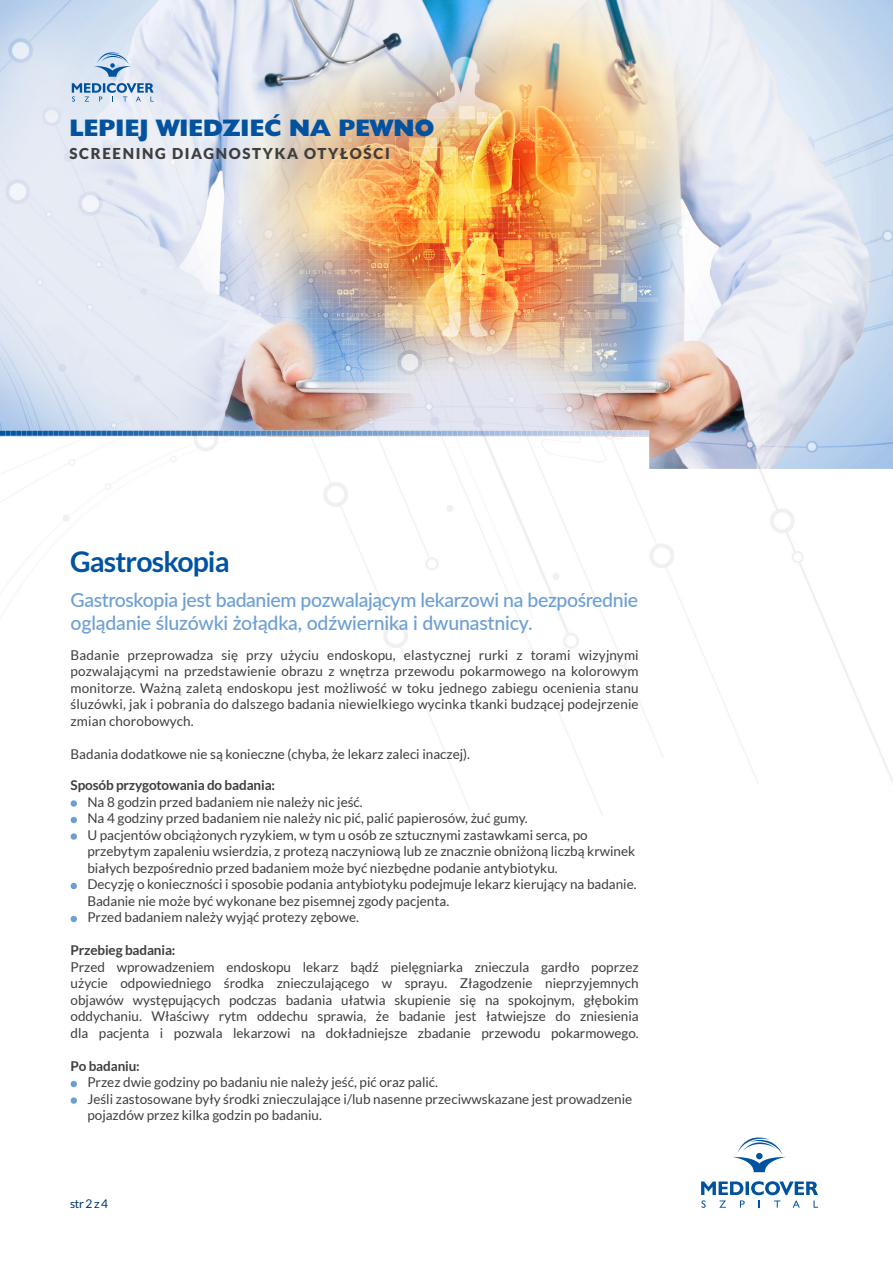
<style>
.page{position:relative;width:893px;height:1263px;background:#fff}
.page>*{position:absolute;margin:0;border:0;box-sizing:border-box;transform-origin:0 0}
.t1{font:700 28.5px "Lato";letter-spacing:-.03em;color:#0153a0}
.t2{font:800 24px "Humanist 521 BT";letter-spacing:.01em;color:#0153a0}
.t3{font:500 19.5px/23.4px "Lato";letter-spacing:-.02em;color:#6d9fd4}
.t4{font:900 15px "Lato";letter-spacing:.11em;color:#3e3e3f}
.t5{font:13.5px/16.5px "Lato";color:#3e3e3f}
.t6{font:700 13.5px "Lato";letter-spacing:-.01em;color:#3e3e3f}
.t7{font:12px "Lato";color:#013673}
.s1{font-weight:700}
</style>
<div class="page">
<img style="left:0;top:0;width:893px;height:1208px">
<div style="left:71px;top:800px;width:6px;height:7px;background:#6d9fd4;border-radius:50%"></div>
<svg style="left:71px;top:817px;width:6px;height:6px"></svg>
<div style="left:71px;top:833px;width:6px;height:7px;background:#6d9fd4;border-radius:50%"></div>
<svg style="left:71px;top:883px;width:6px;height:6px"></svg>
<svg style="left:71px;top:916px;width:6px;height:6px"></svg>
<svg style="left:71px;top:1081px;width:6px;height:6px"></svg>
<div style="left:71px;top:1097px;width:6px;height:7px;background:#6d9fd4;border-radius:50%"></div>
<svg style="left:94px;top:52px;width:37px;height:25px"></svg>
<svg style="left:72px;top:83px;width:82px;height:19px;background:#9fbcdb"></svg>
<svg style="left:732px;top:1137px;width:54px;height:35px"></svg>
<svg style="left:701px;top:1181px;width:117px;height:27px"></svg>
<p class="t2" style="left:70px;top:113px;width:366px">LEPIEJ WIEDZIEĆ NA PEWNO</p>
<p class="t4" style="left:70px;top:144px;width:322px">SCREENING DIAGNOSTYKA OTYŁOŚCI</p>
<p class="t1" style="left:70px;top:545px;width:161px">Gastroskopia</p>
<p class="t3" style="left:71px;top:587px;width:569px">Gastroskopia jest badaniem pozwalającym lekarzowi na bezpośrednie oglądanie śluzówki żołądka, odźwiernika i dwunastnicy.</p>
<p class="t5" style="left:71px;top:646px;width:570px;text-align:justify">Badanie przeprowadza się przy użyciu endoskopu, elastycznej rurki z torami wizyjnymi pozwalającymi na przedstawienie obrazu z wnętrza przewodu pokarmowego na kolorowym monitorze. Ważną zaletą endoskopu jest możliwość w toku jednego zabiegu ocenienia stanu śluzówki, jak i pobrania do dalszego badania niewielkiego wycinka tkanki budzącej podejrzenie zmian chorobowych.</p>
<p class="t5" style="left:71px;top:745px;width:401px">Badania dodatkowe nie są konieczne (chyba, że lekarz zaleci inaczej).</p>
<p class="t6" style="left:71px;top:777px;width:206px">Sposób przygotowania do badania:</p>
<p class="t5" style="left:87px;top:793px;width:277px">Na 8 godzin przed badaniem nie należy nic jeść.</p>
<p class="t5" style="left:87px;top:810px;width:442px">Na 4 godziny przed badaniem nie należy nic pić, palić papierosów, żuć gumy.</p>
<p class="t5" style="left:87px;top:826px;width:549px">U pacjentów obciążonych ryzykiem, w tym u osób ze sztucznymi zastawkami serca, po przebytym zapaleniu wsierdzia, z protezą naczyniową lub ze znacznie obniżoną liczbą krwinek białych bezpośrednio przed badaniem może być niezbędne podanie antybiotyku.</p>
<p class="t5" style="left:87px;top:876px;width:551px">Decyzję o konieczności i sposobie podania antybiotyku podejmuje lekarz kierujący na badanie.<br>Badanie nie może być wykonane bez pisemnej zgody pacjenta.</p>
<p class="t5" style="left:87px;top:909px;width:273px">Przed badaniem należy wyjąć protezy zębowe.</p>
<p class="t6" style="left:71px;top:942px;width:106px">Przebieg badania:</p>
<p class="t5" style="left:71px;top:958px;width:570px;text-align:justify">Przed wprowadzeniem endoskopu lekarz bądź pielęgniarka znieczula gardło poprzez użycie odpowiedniego środka znieczulającego w sprayu. Złagodzenie nieprzyjemnych objawów występujących podczas badania ułatwia skupienie się na spokojnym, głębokim oddychaniu. Właściwy rytm oddechu sprawia, że badanie jest łatwiejsze do zniesienia dla pacjenta i pozwala lekarzowi na dokładniejsze zbadanie przewodu pokarmowego.</p>
<p class="t5" style="left:87px;top:1057px;width:546px;text-indent:-17px"><span class="s1">Po badaniu:<br></span>Przez dwie godziny po badaniu nie należy jeść, pić oraz palić.<br>Jeśli zastosowane były środki znieczulające i/lub nasenne przeciwwskazane jest prowadzenie pojazdów przez kilka godzin po badaniu.</p>
<p class="t7" style="left:70px;top:1197px;width:40px">str 2 z 4</p>
</div>
